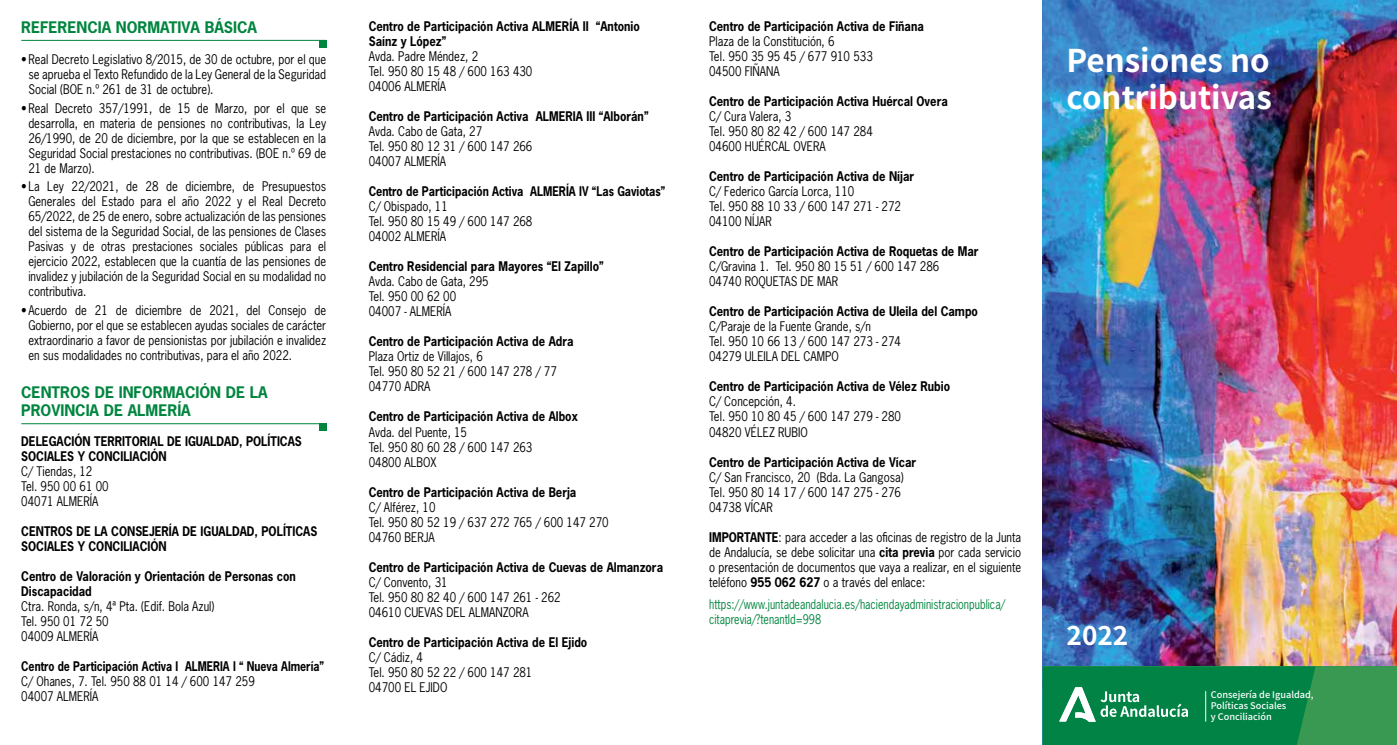
<style>
.page{position:relative;width:1397px;height:745px;background:#fff}
.page>*{position:absolute;margin:0;border:0;box-sizing:border-box;transform-origin:0 0}
.t1{font:700 31.25px/37.5px "Noto Sans HK";color:#fff}
.t2{font:700 26.25px "Noto Sans HK";color:#fff}
.t3{font:700 15px/18px "News Gothic Std";color:#00853f}
.t4{font:12.5px/15px "News Gothic Std";color:#000;scale:.9 1}
.t5{font:700 12.5px/15px "News Gothic Std";color:#000;scale:.9 1}
.t6{font:12.5px/15px "News Gothic Std";color:#00853f;scale:.85 1}
.t7{font:700 12.5px "News Gothic Std";color:#000;scale:.85 1}
.t8{font:700 12.5px "News Gothic Std";color:#000;scale:.87 1}
.t9{font:500 9.12px/11px "Noto Sans HK";color:#fff}
.s1{font-weight:700}
</style>
<div class="page">
<hr style="left:21px;top:40px;width:305px;height:1px;background:#00853f">
<hr style="left:21px;top:423px;width:305px;height:1px;background:#00853f">
<div style="left:319px;top:41px;width:7px;height:7px;background:#00853f"></div>
<div style="left:319px;top:423px;width:7px;height:8px;background:#00853f"></div>
<img style="left:1042px;top:0;width:354px;height:666px">
<div style="left:1043px;top:666px;width:353px;height:78px;background:#399851"></div>
<svg style="left:1042px;top:666px;width:273px;height:78px"></svg>
<hr style="left:1204px;top:690px;width:1px;height:31px;background:#fff">
<p class="t3" style="left:21px;top:18px;width:237px">REFERENCIA NORMATIVA BÁSICA</p>
<p class="t4" style="left:28px;top:52px;width:332px;text-align:justify;text-indent:-7px">•Real Decreto Legislativo 8/2015, de 30 de octubre, por el que se aprueba el Texto Refundido de la Ley General de la Seguridad Social (BOE n.º 261 de 31 de octubre).</p>
<p class="t4" style="left:28px;top:100px;width:332px;text-align:justify;text-indent:-7px">•Real Decreto 357/1991, de 15 de Marzo, por el que se desarrolla, en materia de pensiones no contributivas, la Ley 26/1990, de 20 de diciembre, por la que se establecen en la Seguridad Social prestaciones no contributivas. (BOE n.º 69 de 21 de Marzo).</p>
<p class="t4" style="left:28px;top:179px;width:332px;text-align:justify;text-indent:-7px">• La Ley 22/2021, de 28 de diciembre, de Presupuestos Generales del Estado para el año 2022 y el Real Decreto 65/2022, de 25 de enero, sobre actualización de las pensiones del sistema de la Seguridad Social, de las pensiones de Clases Pasivas y de otras prestaciones sociales públicas para el ejercicio 2022, establecen que la cuantía de las pensiones de invalidez y jubilación de la Seguridad Social en su modalidad no contributiva.</p>
<p class="t4" style="left:28px;top:302px;width:332px;text-align:justify;text-indent:-7px">•Acuerdo de 21 de diciembre de 2021, del Consejo de Gobierno, por el que se establecen ayudas sociales de carácter extraordinario a favor de pensionistas por jubilación e invalidez en sus modalidades no contributivas, para el año 2022.</p>
<p class="t3" style="left:21px;top:383px;width:248px">CENTROS DE INFORMACIÓN DE LA<br>PROVINCIA DE ALMERÍA</p>
<p class="t5" style="left:21px;top:433px;width:313px">DELEGACIÓN TERRITORIAL DE IGUALDAD, POLÍTICAS<br>SOCIALES Y CONCILIACIÓN</p>
<p class="t4" style="left:21px;top:463px;width:99px">C/ Tiendas, 12<br>Tel. 950 00 61 00<br>04071 ALMERÍA</p>
<p class="t5" style="left:21px;top:523px;width:330px">CENTROS DE LA CONSEJERÍA DE IGUALDAD, POLÍTICAS<br>SOCIALES Y CONCILIACIÓN</p>
<p class="t5" style="left:21px;top:568px;width:306px">Centro de Valoración y Orientación de Personas con<br>Discapacidad</p>
<p class="t4" style="left:21px;top:598px;width:216px">Ctra. Ronda, s/n, 4ª Pta. (Edif. Bola Azul)<br>Tel. 950 01 72 50<br>04009 ALMERÍA</p>
<p class="t7" style="left:21px;top:657px;width:358px">Centro de Participación Activa I ALMERIA I “ Nueva Almería”</p>
<p class="t4" style="left:21px;top:673px;width:261px">C/ Ohanes, 7. Tel. 950 88 01 14 / 600 147 259<br>04007 ALMERÍA</p>
<p class="t5" style="left:369px;top:19px;width:303px">Centro de Participación Activa ALMERÍA II “Antonio<br>Saínz y López”</p>
<p class="t4" style="left:369px;top:49px;width:183px">Avda. Padre Méndez, 2<br>Tel. 950 80 15 48 / 600 163 430<br>04006 ALMERÍA</p>
<p class="t5" style="left:369px;top:109px;width:312px">Centro de Participación Activa ALMERIA III “Alborán”</p>
<p class="t4" style="left:369px;top:124px;width:183px">Avda. Cabo de Gata, 27<br>Tel. 950 80 12 31 / 600 147 266<br>04007 ALMERÍA</p>
<p class="t8" style="left:369px;top:183px;width:342px">Centro de Participación Activa ALMERÍA IV “Las Gaviotas”</p>
<p class="t4" style="left:369px;top:199px;width:183px">C/ Obispado, 11<br>Tel. 950 80 15 49 / 600 147 268<br>04002 ALMERÍA</p>
<p class="t5" style="left:369px;top:259px;width:262px">Centro Residencial para Mayores “El Zapillo”</p>
<p class="t4" style="left:369px;top:274px;width:135px">Avda. Cabo de Gata, 295<br>Tel. 950 00 62 00<br>04007 - ALMERÍA</p>
<p class="t5" style="left:369px;top:334px;width:229px">Centro de Participación Activa de Adra</p>
<p class="t4" style="left:369px;top:349px;width:210px">Plaza Ortiz de Villajos, 6<br>Tel. 950 80 52 21 / 600 147 278 / 77<br>04770 ADRA</p>
<p class="t5" style="left:369px;top:409px;width:234px">Centro de Participación Activa de Albox</p>
<p class="t4" style="left:369px;top:424px;width:183px">Avda. del Puente, 15<br>Tel. 950 80 60 28 / 600 147 263<br>04800 ALBOX</p>
<p class="t5" style="left:369px;top:484px;width:232px">Centro de Participación Activa de Berja</p>
<p class="t4" style="left:369px;top:499px;width:268px">C/ Alférez, 10<br>Tel. 950 80 52 19 / 637 272 765 / 600 147 270<br>04760 BERJA</p>
<p class="t5" style="left:369px;top:559px;width:328px">Centro de Participación Activa de Cuevas de Almanzora</p>
<p class="t4" style="left:369px;top:574px;width:215px">C/ Convento, 31<br>Tel. 950 80 82 40 / 600 147 261 - 262<br>04610 CUEVAS DEL ALMANZORA</p>
<p class="t5" style="left:369px;top:634px;width:244px">Centro de Participación Activa de El Ejido</p>
<p class="t4" style="left:369px;top:649px;width:183px">C/ Cádiz, 4<br>Tel. 950 80 52 22 / 600 147 281<br>04700 EL EJIDO</p>
<p class="t5" style="left:709px;top:19px;width:240px">Centro de Participación Activa de Fiñana</p>
<p class="t4" style="left:709px;top:34px;width:183px">Plaza de la Constitución, 6<br>Tel. 950 35 95 45 / 677 910 533<br>04500 FIÑANA</p>
<p class="t5" style="left:709px;top:94px;width:267px">Centro de Participación Activa Huércal Overa</p>
<p class="t4" style="left:709px;top:109px;width:183px">C/ Cura Valera, 3<br>Tel. 950 80 82 42 / 600 147 284<br>04600 HUÉRCAL OVERA</p>
<p class="t5" style="left:709px;top:169px;width:229px">Centro de Participación Activa de Níjar</p>
<p class="t4" style="left:709px;top:184px;width:215px">C/ Federico García Lorca, 110<br>Tel. 950 88 10 33 / 600 147 271 - 272<br>04100 NÍJAR</p>
<p class="t5" style="left:709px;top:244px;width:301px">Centro de Participación Activa de Roquetas de Mar</p>
<p class="t4" style="left:709px;top:259px;width:257px">C/Gravina 1. Tel. 950 80 15 51 / 600 147 286<br>04740 ROQUETAS DE MAR</p>
<p class="t5" style="left:709px;top:304px;width:300px">Centro de Participación Activa de Uleila del Campo</p>
<p class="t4" style="left:709px;top:319px;width:215px">C/Paraje de la Fuente Grande, s/n<br>Tel. 950 10 66 13 / 600 147 273 - 274<br>04279 ULEILA DEL CAMPO</p>
<p class="t5" style="left:709px;top:379px;width:269px">Centro de Participación Activa de Vélez Rubio</p>
<p class="t4" style="left:709px;top:394px;width:215px">C/ Concepción, 4.<br>Tel. 950 10 80 45 / 600 147 279 - 280<br>04820 VÉLEZ RUBIO</p>
<p class="t5" style="left:709px;top:454px;width:231px">Centro de Participación Activa de Vícar</p>
<p class="t4" style="left:709px;top:469px;width:218px">C/ San Francisco, 20 (Bda. La Gangosa)<br>Tel. 950 80 14 17 / 600 147 275 - 276<br>04738 VÍCAR</p>
<p class="t4" style="left:709px;top:529px;width:348px;text-align:justify"><span class="s1">IMPORTANTE</span>: para acceder a las oficinas de registro de la Junta de Andalucía, se debe solicitar una <span class="s1">cita previa</span> por cada servicio o presentación de documentos que vaya a realizar, en el siguiente teléfono <span class="s1">955 062 627</span> o a través del enlace:</p>
<p class="t6" style="left:709px;top:596px;width:350px">https://www.juntadeandalucia.es/haciendayadministracionpublica/ citaprevia/?tenantId=998</p>
<h1 class="t1" style="left:1066px;top:42px;width:207px">Pensiones no contributivas</h1>
<h2 class="t2" style="left:1066px;top:620px;width:63px">2022</h2>
<p class="t9" style="left:1210px;top:689px;width:104px">Consejería de Igualdad,<br>Políticas Sociales<br>y Conciliación</p>
</div>
